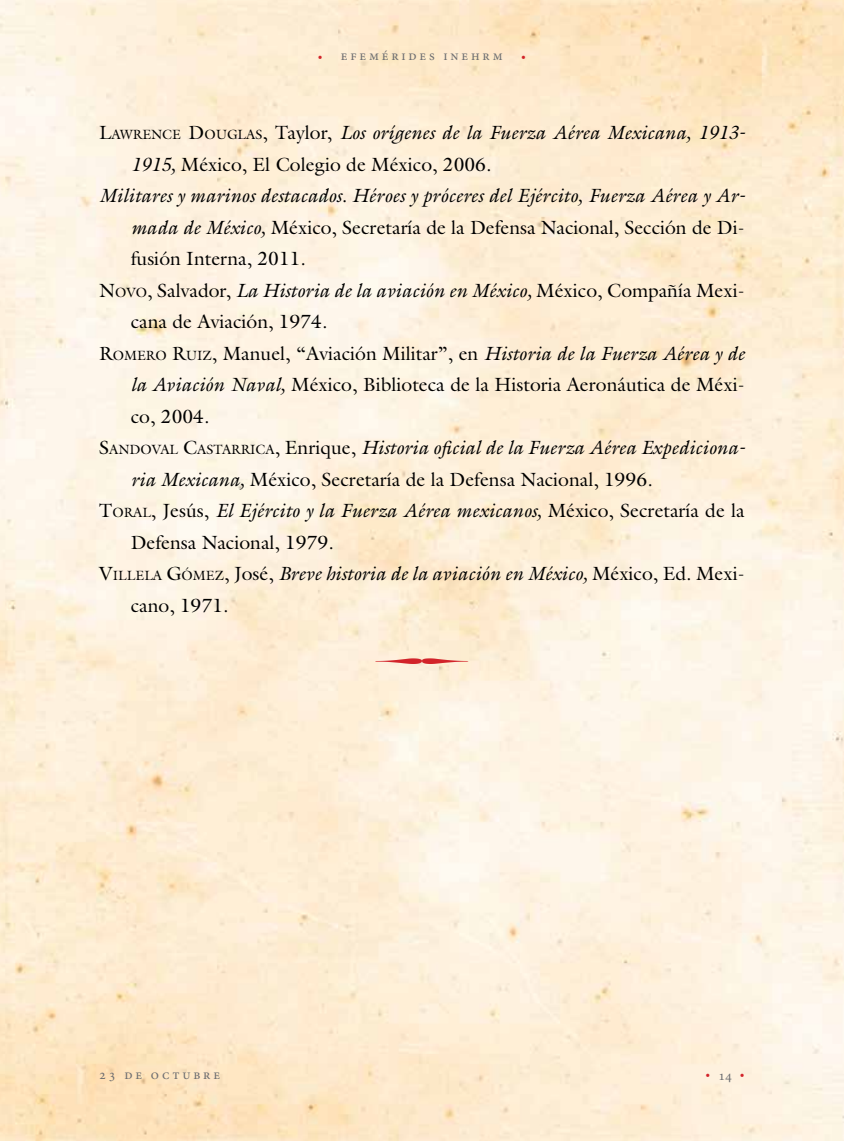
<style>
.page{position:relative;width:844px;height:1141px;background:#fff}
.page>*{position:absolute;margin:0;border:0;box-sizing:border-box;transform-origin:0 0}
.t1{font:italic 19.25px "Galliard";color:#000}
.t2{font:19.25px "Galliard";color:#000}
.t3{font:19.25px "SL Dividers";color:#d2232a}
.t4{font:14px "Minion Pro";letter-spacing:.2em;color:#6d6e71}
.t5{font:12.25px "Minion Pro";color:#d2232a}
.s1{font-size:12.25px;color:#d2232a}
.s2{font-style:normal}
.s3{font-style:normal;font-size:13.47px}
.s4{font-style:italic}
.s5{font-style:inherit}
.s6{font-size:13.47px}
.s7{font-size:14px;color:#6d6e71}
</style>
<div class="page">
<p class="t4" style="left:318px;top:46px;width:186px"><span class="s1">•</span> efemérides inehrm</p>
<p class="t5" style="left:521px;top:48px;width:6px">•</p>
<p class="t1" style="left:99px;top:121px;width:646px"><span class="s2">L</span><span class="s3">AWRENCE</span> <span class="s2">D</span><span class="s3">OUGLAS</span><span class="s2">, Taylor,</span> Los orígenes de la Fuerza Aérea Mexicana, 1913-</p>
<p class="t2" style="left:131px;top:152px;width:362px"><span class="s4">1915,</span> México, El Colegio de México, 2006.</p>
<p class="t1" style="left:99px;top:184px;width:647px">Militares y marinos destacados. Héroes y próceres del Ejército, Fuerza Aérea y Ar-</p>
<p class="t2" style="left:131px;top:215px;width:615px"><span class="s4">mada de México,</span> México, Secretaría de la Defensa Nacional, Sección de Di-</p>
<p class="t2" style="left:131px;top:246px;width:177px">fusión Interna, 2011.</p>
<p class="t1" style="left:99px;top:278px;width:646px"><span class="s2">N</span><span class="s3">OVO</span><span class="s2">, Salvador,</span> La Historia de la aviación en México, <span class="s2">México, Compañía Mexi-</span></p>
<p class="t2" style="left:131px;top:309px;width:198px">cana de Aviación, 1974.</p>
<p class="t2" style="left:99px;top:341px;width:646px"><span class="s5">R</span><span class="s6">OMERO</span> <span class="s5">R</span><span class="s6">UIZ</span>, Manuel, “Aviación Militar”, en <span class="s4">Historia de la Fuerza Aérea y de</span></p>
<p class="t2" style="left:131px;top:372px;width:615px"><span class="s4">la Aviación Naval,</span> México, Biblioteca de la Historia Aeronáutica de Méxi-</p>
<p class="t2" style="left:131px;top:404px;width:80px">co, 2004.</p>
<p class="t1" style="left:99px;top:436px;width:647px"><span class="s2">S</span><span class="s3">ANDOVAL</span> <span class="s2">C</span><span class="s3">ASTARRICA</span><span class="s2">, Enrique,</span> Historia oficial de la Fuerza Aérea Expediciona-</p>
<p class="t2" style="left:131px;top:467px;width:523px"><span class="s4">ria Mexicana,</span> México, Secretaría de la Defensa Nacional, 1996.</p>
<p class="t1" style="left:99px;top:499px;width:646px"><span class="s2">T</span><span class="s3">ORAL</span><span class="s2">, Jesús,</span> El Ejército y la Fuerza Aérea mexicanos, <span class="s2">México, Secretaría de la</span></p>
<p class="t2" style="left:131px;top:530px;width:204px">Defensa Nacional, 1979.</p>
<p class="t1" style="left:99px;top:562px;width:646px"><span class="s2">V</span><span class="s3">ILLELA</span> <span class="s2">G</span><span class="s3">ÓMEZ</span><span class="s2">, José,</span> Breve historia de la aviación en México, <span class="s2">México, Ed. Mexi-</span></p>
<p class="t2" style="left:131px;top:593px;width:99px">cano, 1971.</p>
<p class="t3" style="left:374px;top:646px;width:96px">v</p>
<p class="t4" style="left:99px;top:1065px;width:122px">23 de octubre</p>
<p class="t5" style="left:705px;top:1066px;width:41px">• <span class="s7">14</span> •</p>
</div>
